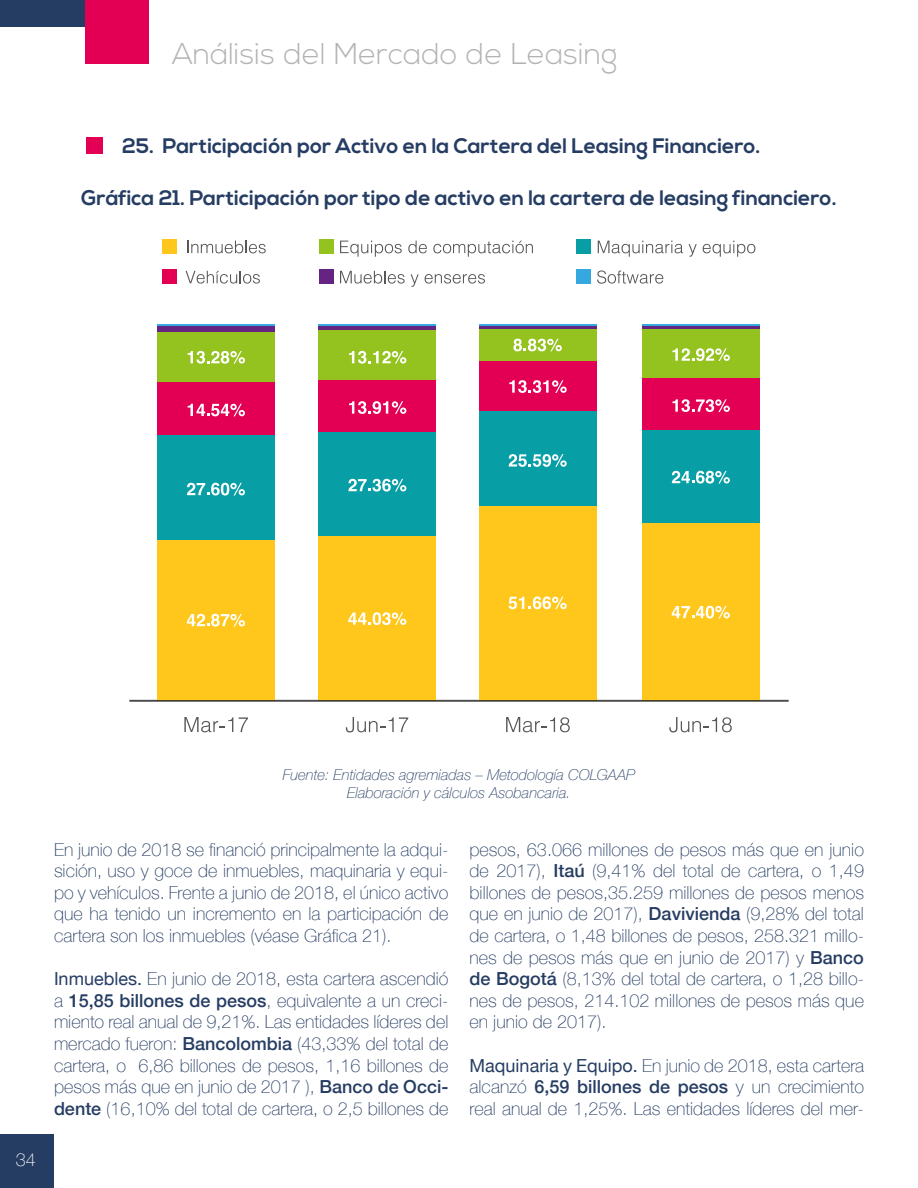
<style>
.page{position:relative;width:918px;height:1188px;background:#fff}
.page>*{position:absolute;margin:0;border:0;box-sizing:border-box;transform-origin:0 0}
.t1{font:300 30px "Nexa";color:#b3b3b3}
.t2{font:700 21px "Nexa";color:#263d63}
.t3{font:100 18px/21.6px "Helvetica Neue";color:#263d63;text-align:justify}
.t4{font:100 18px "Helvetica Neue";color:#fff}
.t5{font:italic 100 15px/18px "Helvetica Neue";color:#263d63;text-align:center}
.s1{font-weight:400}
.s2{font-weight:500}
</style>
<div class="page">
<div style="left:0;top:1134px;width:54px;height:54px;background:#263d63"></div>
<div style="left:85px;top:0;width:64px;height:64px;background:#e30054"></div>
<div style="left:0;top:0;width:85px;height:27px;background:#263d63"></div>
<div style="left:86px;top:138px;width:16px;height:16px;background:#e30054"></div>
<div style="left:157px;top:331px;width:118px;height:51px;background:#94c21f"></div>
<div style="left:162px;top:239px;width:15px;height:14px;background:#ffc71c"></div>
<svg style="left:187px;top:241px;width:79px;height:12px"></svg>
<div style="left:162px;top:269px;width:15px;height:15px;background:#e30054"></div>
<svg style="left:186px;top:271px;width:74px;height:13px"></svg>
<div style="left:319px;top:239px;width:15px;height:14px;background:#94c21f"></div>
<svg style="left:340px;top:241px;width:62px;height:16px"></svg>
<svg style="left:408px;top:241px;width:19px;height:12px"></svg>
<svg style="left:433px;top:241px;width:100px;height:16px"></svg>
<div style="left:577px;top:239px;width:14px;height:14px;background:#089ea6"></div>
<svg style="left:598px;top:241px;width:85px;height:16px"></svg>
<svg style="left:689px;top:244px;width:8px;height:13px"></svg>
<svg style="left:703px;top:241px;width:52px;height:16px"></svg>
<div style="left:577px;top:269px;width:14px;height:15px;background:#36a8e0"></div>
<svg style="left:597px;top:270px;width:66px;height:14px"></svg>
<div style="left:319px;top:269px;width:15px;height:15px;background:#662482"></div>
<svg style="left:340px;top:271px;width:65px;height:13px"></svg>
<svg style="left:411px;top:274px;width:8px;height:13px"></svg>
<svg style="left:425px;top:274px;width:60px;height:10px"></svg>
<div style="left:157px;top:435px;width:118px;height:106px;background:#089ea6"></div>
<div style="left:157px;top:382px;width:118px;height:52px;background:#e30054"></div>
<svg style="left:187px;top:483px;width:58px;height:13px"></svg>
<svg style="left:188px;top:351px;width:57px;height:13px"></svg>
<svg style="left:184px;top:717px;width:49px;height:15px"></svg>
<svg style="left:239px;top:717px;width:9px;height:15px"></svg>
<svg style="left:346px;top:717px;width:62px;height:15px"></svg>
<svg style="left:506px;top:717px;width:64px;height:15px"></svg>
<svg style="left:669px;top:717px;width:63px;height:15px"></svg>
<div style="left:319px;top:330px;width:117px;height:50px;background:#94c21f"></div>
<div style="left:157px;top:326px;width:118px;height:5px;background:#662482"></div>
<hr style="left:157px;top:324px;width:118px;height:2px;background:#36a8e0">
<div style="left:319px;top:432px;width:117px;height:104px;background:#089ea6"></div>
<svg style="left:348px;top:479px;width:58px;height:13px"></svg>
<div style="left:319px;top:380px;width:117px;height:52px;background:#e30054"></div>
<svg style="left:349px;top:351px;width:57px;height:13px"></svg>
<hr style="left:319px;top:326px;width:117px;height:4px;background:#662482">
<div style="left:479px;top:329px;width:117px;height:32px;background:#94c21f"></div>
<hr style="left:319px;top:324px;width:117px;height:2px;background:#36a8e0">
<div style="left:479px;top:410px;width:117px;height:97px;background:#089ea6"></div>
<svg style="left:509px;top:454px;width:58px;height:13px"></svg>
<div style="left:479px;top:361px;width:117px;height:49px;background:#e30054"></div>
<svg style="left:513px;top:339px;width:49px;height:12px"></svg>
<hr style="left:479px;top:326px;width:117px;height:3px;background:#662482">
<hr style="left:479px;top:324px;width:117px;height:2px;background:#36a8e0">
<div style="left:642px;top:430px;width:117px;height:93px;background:#089ea6"></div>
<div style="left:642px;top:378px;width:117px;height:52px;background:#e30054"></div>
<div style="left:642px;top:329px;width:117px;height:49px;background:#94c21f"></div>
<svg style="left:672px;top:471px;width:58px;height:13px"></svg>
<svg style="left:672px;top:348px;width:58px;height:13px"></svg>
<svg style="left:672px;top:399px;width:58px;height:13px"></svg>
<hr style="left:642px;top:326px;width:117px;height:3px;background:#662482">
<hr style="left:642px;top:324px;width:117px;height:2px;background:#36a8e0">
<svg style="left:129px;top:507px;width:660px;height:195px"></svg>
<hr style="left:157px;top:700px;width:118px;height:1px;background:#4a401c">
<hr style="left:319px;top:700px;width:117px;height:1px;background:#4a401c">
<hr style="left:479px;top:700px;width:117px;height:1px;background:#4a401c">
<hr style="left:642px;top:700px;width:117px;height:1px;background:#4a401c">
<h1 class="t1" style="left:172px;top:36px;width:447px">Análisis del Mercado de Leasing</h1>
<p class="t2" style="left:122px;top:134px;width:640px">25. Participación por Activo en la Cartera del Leasing Financiero.</p>
<p class="t2" style="left:81px;top:186px;width:757px">Gráfica 21. Participación por tipo de activo en la cartera de leasing financiero.</p>
<p class="t4" style="left:16px;top:1146px;width:22px">34</p>
<p class="t5" style="left:283px;top:765px;width:354px">Fuente: Entidades agremiadas – Metodología COLGAAP<br>Elaboración y cálculos Asobancaria.</p>
<p class="t3" style="left:54px;top:838px;width:396px">En junio de 2018 se financió principalmente la adqui&shy;sición, uso y goce de inmuebles, maquinaria y equi&shy;po y vehículos. Frente a junio de 2018, el único activo que ha tenido un incremento en la participación de cartera son los inmuebles (véase Gráfica 21).</p>
<p class="t3" style="left:54px;top:968px;width:396px"><span class="s1">Inmuebles.</span> En junio de 2018, esta cartera ascendió a <span class="s2">15,85 billones de pesos</span>, equivalente a un creci&shy;miento real anual de 9,21%. Las entidades líderes del mercado fueron: <span class="s2">Bancolombia</span> (43,33% del total de cartera, o 6,86 billones de pesos, 1,16 billones de pesos más que en junio de 2017 ), <span class="s2">Banco de Occi&shy;dente</span> (16,10% del total de cartera, o 2,5 billones de</p>
<p class="t3" style="left:470px;top:838px;width:396px">pesos, 63.066 millones de pesos más que en junio de 2017), <span class="s2">Itaú</span> (9,41% del total de cartera, o 1,49 billones de pesos,35.259 millones de pesos menos que en junio de 2017), <span class="s2">Davivienda</span> (9,28% del total de cartera, o 1,48 billones de pesos, 258.321 millo&shy;nes de pesos más que en junio de 2017) y <span class="s2">Banco de Bogotá</span> (8,13% del total de cartera, o 1,28 billo&shy;nes de pesos, 214.102 millones de pesos más que en junio de 2017).</p>
<p class="t3" style="left:470px;top:1054px;width:396px"><span class="s1">Maquinaria y Equipo.</span> En junio de 2018, esta cartera alcanzó <span class="s2">6,59 billones de pesos</span> y un crecimiento real anual de 1,25%. Las entidades líderes del mer-</p>
</div>
